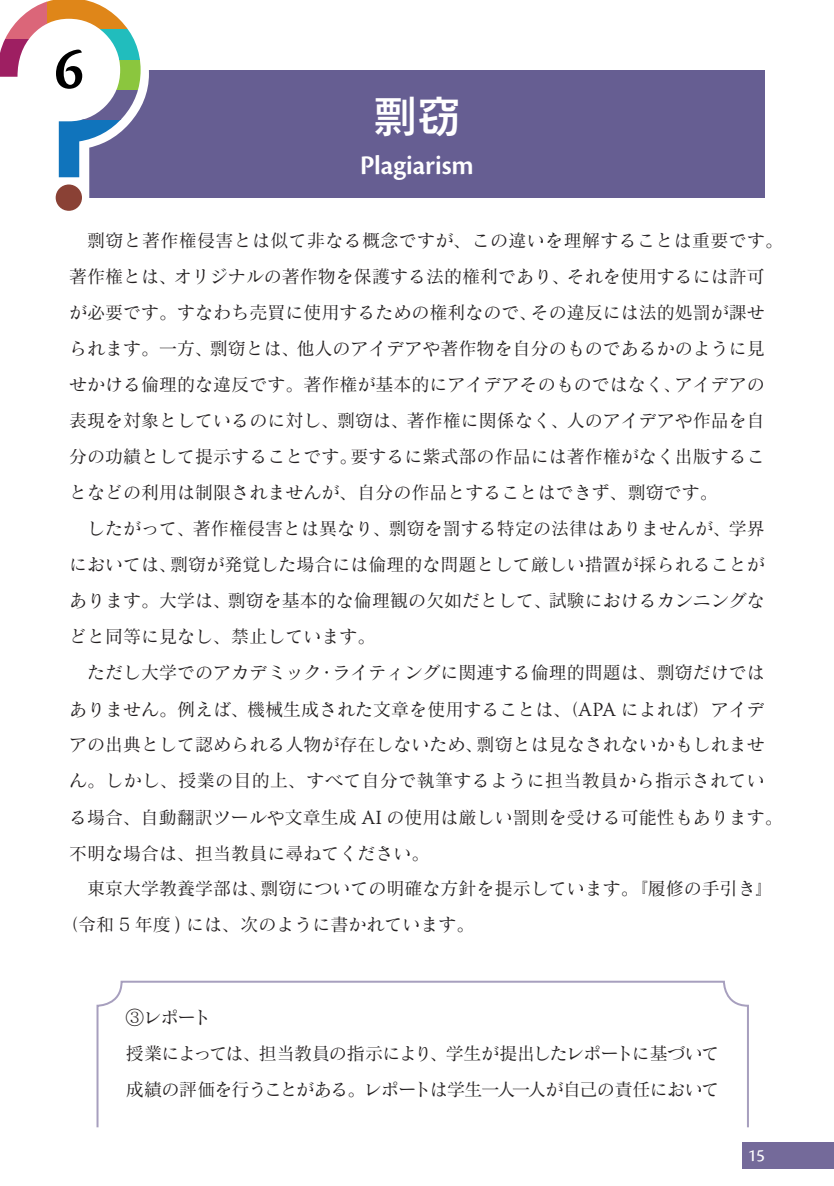
<style>
.page{position:relative;width:834px;height:1186px;background:#fff}
.page>*{position:absolute;margin:0;border:0;box-sizing:border-box;transform-origin:0 0}
.t1{font:62px "Cronos Pro Semibold Disp";color:#000}
.t2{font:44px "Rodin Pro DB";color:#fff}
.t3{font:28px "Cronos Pro Semibold Subh";color:#fff}
.t4{font:18px/36px "Matisse Pro M";color:#231f20}
.t5{font:18px/36px "Matisse Pro M";letter-spacing:-.04em;color:#231f20}
.t6{font:18px "Cronos Pro Capt";color:#fff}
.s1{font-family:"Warnock Pro";font-weight:300;font-size:20px}
</style>
<div class="page">
<div style="left:741px;top:1142px;width:92px;height:27px;background:#746a9a"></div>
<div style="left:69px;top:70px;width:695px;height:128px;background:#665e92"></div>
<svg style="left:96px;top:980px;width:653px;height:148px"></svg>
<svg style="left:0;top:0;width:149px;height:211px"></svg>
<h1 class="t1" style="left:54px;top:33px;width:31px">6</h1>
<h2 class="t2" style="left:373px;top:87px;width:90px">剽窃</h2>
<h3 class="t3" style="left:360px;top:150px;width:115px">Plagiarism</h3>
<p class="t4" style="left:69px;top:221px;width:715px;text-indent:18px">剽窃と著作権侵害とは似て非なる概念ですが、この違いを理解することは重要です。著作権とは、オリジナルの著作物を保護する法的権利であり、それを使用するには許可が必要です。すなわち売買に使用するための権利なので、その違反には法的処罰が課せられます。一方、剽窃とは、他人のアイデアや著作物を自分のものであるかのように見せかける倫理的な違反です。著作権が基本的にアイデアそのものではなく、アイデアの表現を対象としているのに対し、剽窃は、著作権に関係なく、人のアイデアや作品を自分の功績として提示することです。要するに紫式部の作品には著作権がなく出版することなどの利用は制限されませんが、自分の作品とすることはできず、剽窃です。</p>
<p class="t4" style="left:69px;top:509px;width:697px;text-align:justify;text-indent:18px">したがって、著作権侵害とは異なり、剽窃を罰する特定の法律はありませんが、学界においては、剽窃が発覚した場合には倫理的な問題として厳しい措置が採られることがあります。大学は、剽窃を基本的な倫理観の欠如だとして、試験におけるカンニングなどと同等に見なし、禁止しています。</p>
<p class="t4" style="left:69px;top:653px;width:697px;line-height:37px;text-align:right">ただし大学でのアカデミック・ライティングに関連する倫理的問題は、剽窃だけではありません。例えば、機械生成された文章を使用することは、（<span class="s1">APA</span> によれば）アイデ</p>
<p class="t4" style="left:69px;top:725px;width:715px">アの出典として認められる人物が存在しないため、剽窃とは見なされないかもしれません。しかし、授業の目的上、すべて自分で執筆するように担当教員から指示されている場合、自動翻訳ツールや文章生成 <span class="s1">AI</span> の使用は厳しい罰則を受ける可能性もあります。不明な場合は、担当教員に尋ねてください。</p>
<p class="t4" style="left:60px;top:869px;width:715px;text-indent:27px">東京大学教養学部は、剽窃についての明確な方針を提示しています。『履修の手引き』（令和 5 年度 ) には、次のように書かれています。</p>
<p class="t5" style="left:126px;top:998px;width:595px">③レポート<br>授業によっては、担当教員の指示により、学生が提出したレポートに基づいて成績の評価を行うことがある。レポートは学生一人一人が自己の責任において</p>
<p class="t6" style="left:747px;top:1145px;width:18px">15</p>
</div>
